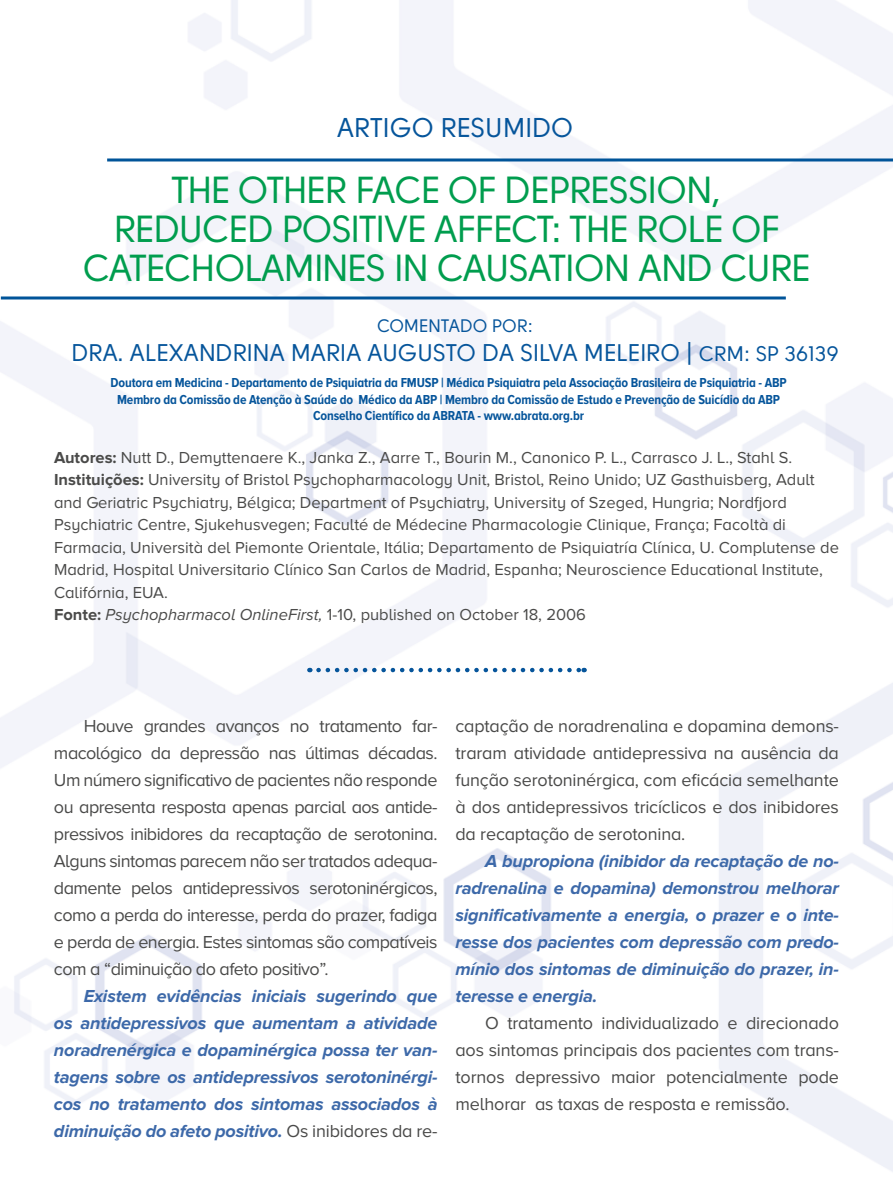
<style>
.page{position:relative;width:893px;height:1191px;background:#fff}
.page>*{position:absolute;margin:0;border:0;box-sizing:border-box;transform-origin:0 0}
.t1{font:37.5px/39px "Solomon";letter-spacing:-.025em;color:#009d4e;text-align:center}
.t2{font:27px "Solomon";color:#06559b}
.t3{font:24px "Solomon";color:#06559b}
.t4{font:18px/27px "Proxima Nova A";letter-spacing:-.01em;color:#4a4a49;text-align:justify}
.t5{font:italic 700 18px/27px "Proxima Nova A";letter-spacing:-.01em;color:#3d69a9;text-align:justify}
.t6{font:18px "Solomon";color:#06559b}
.t7{font:16.5px/22.5px "Proxima Nova A";color:#4a4a49}
.t8{font:700 13.5px/16.5px "Proxima Nova A Cond";letter-spacing:-.01em;color:#06559b;text-align:center}
.s1{font-size:21px}
.s2{font-weight:700}
.s3{font-style:italic}
.s4{font-weight:400;font-style:normal;color:#4a4a49}
</style>
<div class="page">
<img style="left:0;top:0;width:893px;height:1172px">
<hr style="left:107px;top:158px;width:786px;height:3px;background:#005499">
<hr style="left:1px;top:296px;width:785px;height:3px;background:#005499">
<svg style="left:318px;top:668px;width:267px;height:4px"></svg>
<h2 class="t2" style="left:337px;top:113px;width:237px">ARTIGO RESUMIDO</h2>
<h1 class="t1" style="left:83px;top:171px;width:729px">THE OTHER FACE OF DEPRESSION,<br>REDUCED POSITIVE AFFECT: THE ROLE OF<br>CATECHOLAMINES IN CAUSATION AND CURE</h1>
<p class="t6" style="left:377px;top:316px;width:157px">COMENTADO POR:</p>
<h3 class="t3" style="left:71px;top:339px;width:769px">DRA. ALEXANDRINA MARIA AUGUSTO DA SILVA MELEIRO | <span class="s1">CRM: SP 36139</span></h3>
<p class="t8" style="left:111px;top:374px;width:678px">Doutora em Medicina - Departamento de Psiquiatria da FMUSP | Médica Psiquiatra pela Associação Brasileira de Psiquiatria - ABP<br>Membro da Comissão de Atenção à Saúde do Médico da ABP | Membro da Comissão de Estudo e Prevenção de Suicídio da ABP<br>Conselho Científico da ABRATA - www.abrata.org.br</p>
<p class="t7" style="left:54px;top:446px;width:786px"><span class="s2">Autores:</span> Nutt D., Demyttenaere K., Janka Z., Aarre T., Bourin M., Canonico P. L., Carrasco J. L., Stahl S.<br><span class="s2">Instituições:</span> University of Bristol Psychopharmacology Unit, Bristol, Reino Unido; UZ Gasthuisberg, Adult and Geriatric Psychiatry, Bélgica; Department of Psychiatry, University of Szeged, Hungria; Nordfjord Psychiatric Centre, Sjukehusvegen; Faculté de Médecine Pharmacologie Clinique, França; Facoltà di Farmacia, Università del Piemonte Orientale, Itália; Departamento de Psiquiatría Clínica, U. Complutense de Madrid, Hospital Universitario Clínico San Carlos de Madrid, Espanha; Neuroscience Educational Institute, Califórnia, EUA.<br><span class="s2">Fonte:</span> <span class="s3">Psychopharmacol OnlineFirst,</span> 1-10, published on October 18, 2006</p>
<p class="t4" style="left:54px;top:712px;width:385px;text-indent:30px">Houve grandes avanços no tratamento far&shy;macológico da depressão nas últimas décadas.<br>Um número significativo de pacientes não responde ou apresenta resposta apenas parcial aos antide&shy;pressivos inibidores da recaptação de serotonina.<br>Alguns sintomas parecem não ser tratados adequa&shy;damente pelos antidepressivos serotoninérgicos, como a perda do interesse, perda do prazer, fadiga e perda de energia. Estes sintomas são compatíveis com a “diminuição do afeto positivo”.</p>
<p class="t5" style="left:54px;top:982px;width:385px;text-indent:30px">Existem evidências iniciais sugerindo que os antidepressivos que aumentam a atividade noradrenérgica e dopaminérgica possa ter van&shy;tagens sobre os antidepressivos serotoninérgi&shy;cos no tratamento dos sintomas associados à diminuição do afeto positivo. <span class="s4">Os inibidores da re-</span></p>
<p class="t4" style="left:455px;top:712px;width:385px">captação de noradrenalina e dopamina demons&shy;traram atividade antidepressiva na ausência da função serotoninérgica, com eficácia semelhante à dos antidepressivos tricíclicos e dos inibidores da recaptação de serotonina.</p>
<p class="t5" style="left:455px;top:847px;width:385px;text-indent:30px">A bupropiona (inibidor da recaptação de no&shy;radrenalina e dopamina) demonstrou melhorar significativamente a energia, o prazer e o inte&shy;resse dos pacientes com depressão com predo&shy;mínio dos sintomas de diminuição do prazer, in&shy;teresse e energia.</p>
<p class="t4" style="left:455px;top:1009px;width:385px;text-indent:30px">O tratamento individualizado e direcionado aos sintomas principais dos pacientes com trans&shy;tornos depressivo maior potencialmente pode melhorar as taxas de resposta e remissão.</p>
</div>
